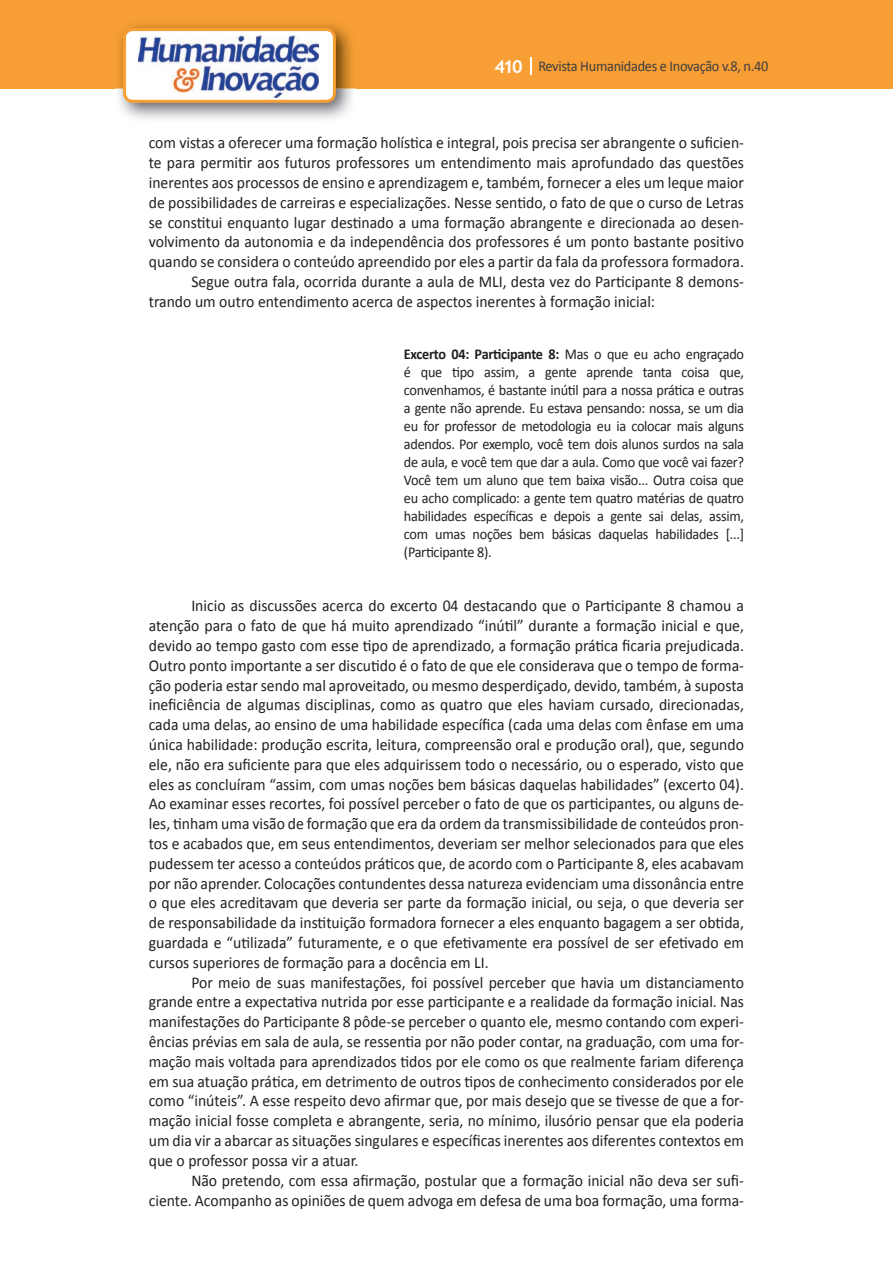
<style>
.page{position:relative;width:893px;height:1263px;background:#fff}
.page>*{position:absolute;margin:0;border:0;box-sizing:border-box;transform-origin:0 0}
.t1{font:16.5px/19.8px "Calibri";color:#231f20;text-align:justify;scale:.95 1}
.t2{font:15px/18px "Calibri";letter-spacing:-.02em;color:#231f20;text-align:justify;scale:.95 1}
.t3{font:15px "Calibri";letter-spacing:-.02em;color:#3e3e3f;scale:.95 1}
.s1{font-family:"Trebuchet MS";font-weight:700;font-size:18px;color:#fff}
.s2{font-weight:700}
</style>
<div class="page">
<div style="left:0;top:0;width:893px;height:88px;background:#f79e34"></div>
<svg style="left:530px;top:57px;width:2px;height:18px"></svg>
<img style="left:115px;top:24px;width:241px;height:95px">
<svg style="left:123px;top:28px;width:213px;height:75px"></svg>
<p class="t3" style="left:495px;top:57px;width:290px"><span class="s1">410</span> Revista Humanidades e Inovação v.8, n.40</p>
<p class="t1" style="left:149px;top:133px;width:628px">com vistas a oferecer uma formação holística e integral, pois precisa ser abrangente o suficien-</p>
<p class="t1" style="left:149px;top:153px;width:628px">te para permitir aos futuros professores um entendimento mais aprofundado das questões</p>
<p class="t1" style="left:149px;top:173px;width:628px">inerentes aos processos de ensino e aprendizagem e, também, fornecer a eles um leque maior</p>
<p class="t1" style="left:149px;top:193px;width:628px">de possibilidades de carreiras e especializações. Nesse sentido, o fato de que o curso de Letras</p>
<p class="t1" style="left:149px;top:212px;width:628px">se constitui enquanto lugar destinado a uma formação abrangente e direcionada ao desen-</p>
<p class="t1" style="left:149px;top:232px;width:628px">volvimento da autonomia e da independência dos professores é um ponto bastante positivo</p>
<p class="t1" style="left:149px;top:252px;width:628px">quando se considera o conteúdo apreendido por eles a partir da fala da professora formadora.</p>
<p class="t1" style="left:191px;top:272px;width:583px">Segue outra fala, ocorrida durante a aula de MLI, desta vez do Participante 8 demons-</p>
<p class="t1" style="left:149px;top:292px;width:534px">trando um outro entendimento acerca de aspectos inerentes à formação inicial:</p>
<p class="t2" style="left:404px;top:345px;width:360px"><span class="s2">Excerto 04: Participante 8:</span> Mas o que eu acho engraçado é que tipo assim, a gente aprende tanta coisa que, convenhamos, é bastante inútil para a nossa prática e outras a gente não aprende. Eu estava pensando: nossa, se um dia eu for professor de metodologia eu ia colocar mais alguns adendos. Por exemplo, você tem dois alunos surdos na sala de aula, e você tem que dar a aula. Como que você vai fazer?<br>Você tem um aluno que tem baixa visão... Outra coisa que eu acho complicado: a gente tem quatro matérias de quatro habilidades específicas e depois a gente sai delas, assim, com umas noções bem básicas daquelas habilidades [...] (Participante 8).</p>
<p class="t1" style="left:149px;top:596px;width:628px;text-indent:43px">Inicio as discussões acerca do excerto 04 destacando que o Participante 8 chamou a atenção para o fato de que há muito aprendizado “inútil” durante a formação inicial e que, devido ao tempo gasto com esse tipo de aprendizado, a formação prática ficaria prejudicada.<br>Outro ponto importante a ser discutido é o fato de que ele considerava que o tempo de forma&shy;ção poderia estar sendo mal aproveitado, ou mesmo desperdiçado, devido, também, à suposta ineficiência de algumas disciplinas, como as quatro que eles haviam cursado, direcionadas, cada uma delas, ao ensino de uma habilidade específica (cada uma delas com ênfase em uma única habilidade: produção escrita, leitura, compreensão oral e produção oral), que, segundo ele, não era suficiente para que eles adquirissem todo o necessário, ou o esperado, visto que eles as concluíram “assim, com umas noções bem básicas daquelas habilidades” (excerto 04).<br>Ao examinar esses recortes, foi possível perceber o fato de que os participantes, ou alguns de&shy;les, tinham uma visão de formação que era da ordem da transmissibilidade de conteúdos pron&shy;tos e acabados que, em seus entendimentos, deveriam ser melhor selecionados para que eles pudessem ter acesso a conteúdos práticos que, de acordo com o Participante 8, eles acabavam por não aprender. Colocações contundentes dessa natureza evidenciam uma dissonância entre o que eles acreditavam que deveria ser parte da formação inicial, ou seja, o que deveria ser de responsabilidade da instituição formadora fornecer a eles enquanto bagagem a ser obtida, guardada e “utilizada” futuramente, e o que efetivamente era possível de ser efetivado em cursos superiores de formação para a docência em LI.</p>
<p class="t1" style="left:149px;top:972px;width:628px;text-indent:43px">Por meio de suas manifestações, foi possível perceber que havia um distanciamento grande entre a expectativa nutrida por esse participante e a realidade da formação inicial. Nas manifestações do Participante 8 pôde-se perceber o quanto ele, mesmo contando com experi&shy;ências prévias em sala de aula, se ressentia por não poder contar, na graduação, com uma for&shy;mação mais voltada para aprendizados tidos por ele como os que realmente fariam diferença em sua atuação prática, em detrimento de outros tipos de conhecimento considerados por ele como “inúteis”. A esse respeito devo afirmar que, por mais desejo que se tivesse de que a for&shy;mação inicial fosse completa e abrangente, seria, no mínimo, ilusório pensar que ela poderia um dia vir a abarcar as situações singulares e específicas inerentes aos diferentes contextos em que o professor possa vir a atuar.</p>
<p class="t1" style="left:149px;top:1170px;width:628px;text-align:right">Não pretendo, com essa afirmação, postular que a formação inicial não deva ser sufi&shy;ciente. Acompanho as opiniões de quem advoga em defesa de uma boa formação, uma forma-</p>
</div>
